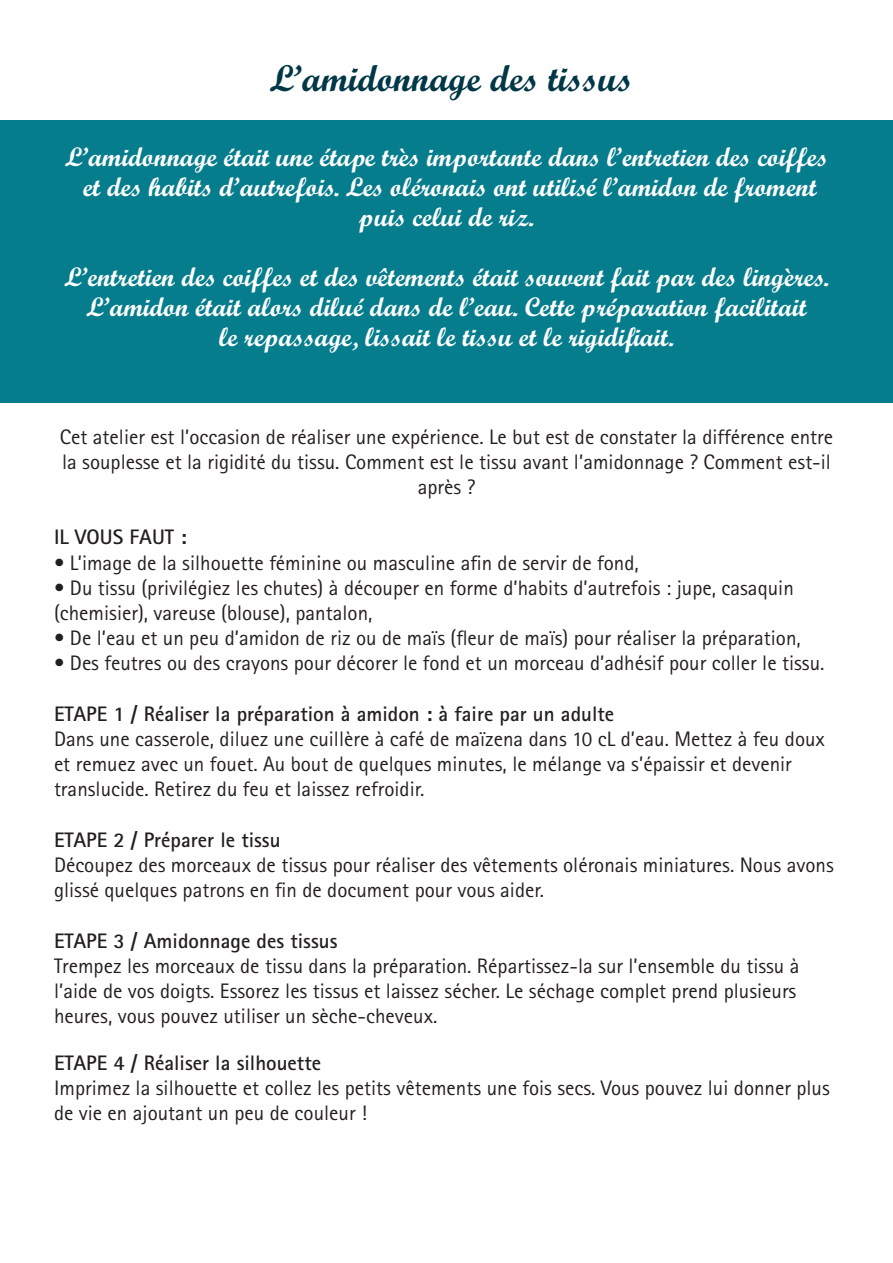
<style>
.page{position:relative;width:893px;height:1263px;background:#fff}
.page>*{position:absolute;margin:0;border:0;box-sizing:border-box;transform-origin:0 0}
.t1{font:700 37.5px "Script MT Std";color:#003746}
.t2{font:700 27px/30px "Script MT Std";color:#fff;text-align:center}
.t3{font:21px/25.2px "Agfa Rotis Sans Serif";color:#231f20}
.t4{font:700 21px "Agfa Rotis Sans Serif";color:#231f20}
</style>
<div class="page">
<div style="left:0;top:120px;width:893px;height:283px;background:#067d8d"></div>
<h1 class="t1" style="left:269px;top:55px;width:365px">L’amidonnage des tissus</h1>
<p class="t2" style="left:65px;top:141px;width:765px">L’amidonnage était une étape très importante dans l’entretien des coiffes et des habits d’autrefois. Les oléronais ont utilisé l’amidon de froment puis celui de riz.</p>
<p class="t2" style="left:64px;top:261px;width:766px">L’entretien des coiffes et des vêtements était souvent fait par des lingères.<br>L’amidon était alors dilué dans de l’eau. Cette préparation facilitait<br>le repassage, lissait le tissu et le rigidifiait.</p>
<p class="t3" style="left:60px;top:424px;width:775px;text-align:center">Cet atelier est l’occasion de réaliser une expérience. Le but est de constater la différence entre la souplesse et la rigidité du tissu. Comment est le tissu avant l’amidonnage ? Comment est-il après ?</p>
<p class="t4" style="left:54px;top:524px;width:134px">IL VOUS FAUT :</p>
<p class="t3" style="left:54px;top:550px;width:586px">• L’image de la silhouette féminine ou masculine afin de servir de fond,</p>
<p class="t3" style="left:54px;top:575px;width:741px">• Du tissu (privilégiez les chutes) à découper en forme d’habits d’autrefois : jupe, casaquin (chemisier), vareuse (blouse), pantalon,</p>
<p class="t3" style="left:54px;top:625px;width:748px">• De l’eau et un peu d’amidon de riz ou de maïs (fleur de maïs) pour réaliser la préparation,</p>
<p class="t3" style="left:54px;top:650px;width:772px">• Des feutres ou des crayons pour décorer le fond et un morceau d’adhésif pour coller le tissu.</p>
<p class="t4" style="left:54px;top:700px;width:562px">ETAPE 1 / Réaliser la préparation à amidon : à faire par un adulte</p>
<p class="t3" style="left:54px;top:726px;width:772px">Dans une casserole, diluez une cuillère à café de maïzena dans 10 cL d’eau. Mettez à feu doux et remuez avec un fouet. Au bout de quelques minutes, le mélange va s’épaissir et devenir translucide. Retirez du feu et laissez refroidir.</p>
<p class="t4" style="left:54px;top:826px;width:228px">ETAPE 2 / Préparer le tissu</p>
<p class="t3" style="left:54px;top:852px;width:781px">Découpez des morceaux de tissus pour réaliser des vêtements oléronais miniatures. Nous avons glissé quelques patrons en fin de document pour vous aider.</p>
<p class="t4" style="left:54px;top:927px;width:285px">ETAPE 3 / Amidonnage des tissus</p>
<p class="t3" style="left:54px;top:953px;width:747px">Trempez les morceaux de tissu dans la préparation. Répartissez-la sur l’ensemble du tissu à l’aide de vos doigts. Essorez les tissus et laissez sécher. Le séchage complet prend plusieurs heures, vous pouvez utiliser un sèche-cheveux.</p>
<p class="t4" style="left:54px;top:1049px;width:269px">ETAPE 4 / Réaliser la silhouette</p>
<p class="t3" style="left:54px;top:1075px;width:777px">Imprimez la silhouette et collez les petits vêtements une fois secs. Vous pouvez lui donner plus de vie en ajoutant un peu de couleur !</p>
</div>
